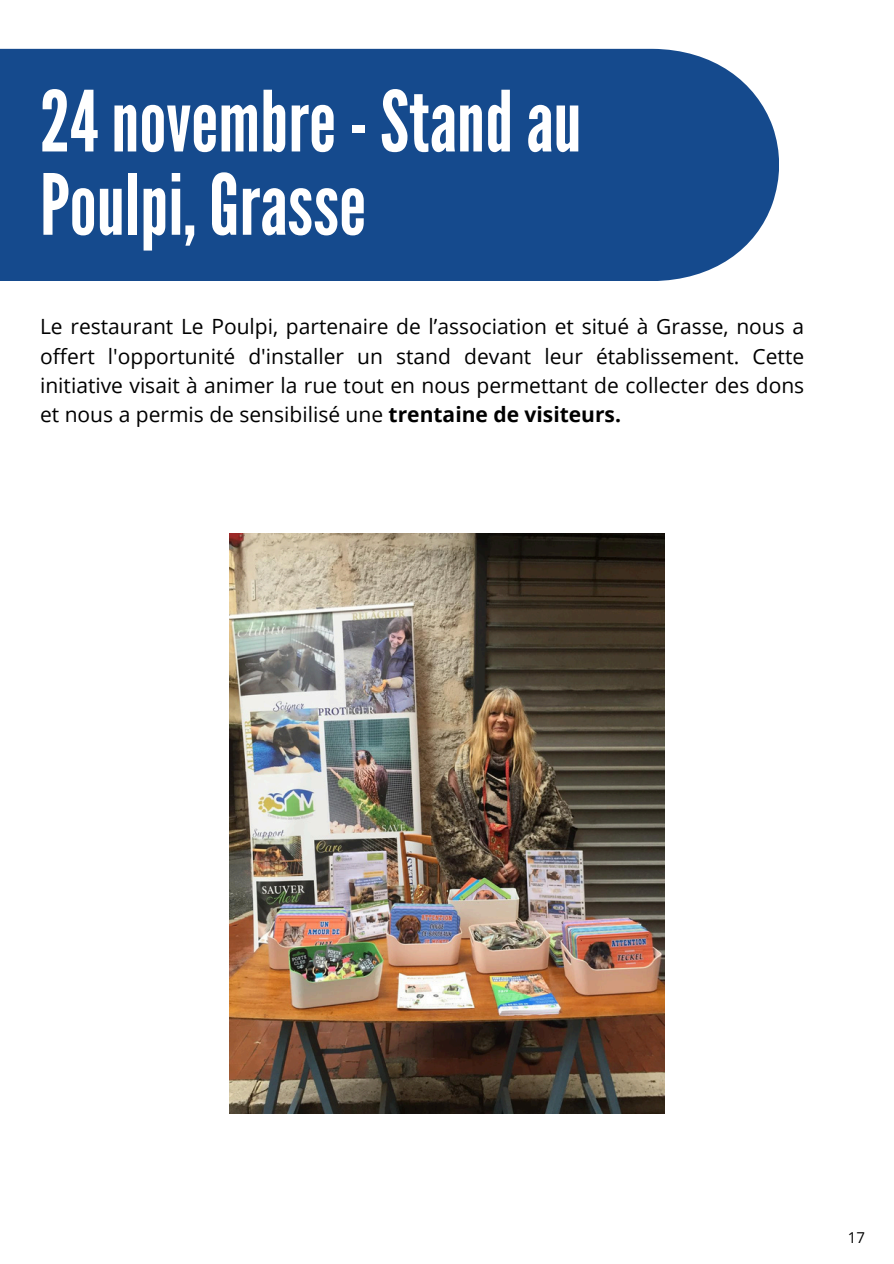
<style>
.page{position:relative;width:894px;height:1264px;background:#fff}
.page>*{position:absolute;margin:0;border:0;box-sizing:border-box;transform-origin:0 0}
.t1{font:84px/83.2px "League Gothic";color:#fff}
.t2{font:21px/29.2px "Open Sans";color:#000;text-align:justify}
.t3{font:15px "Open Sans";color:#000}
.s1{font-weight:700}
</style>
<div class="page">
<div style="left:0;top:49px;width:778px;height:232px;background:#154a8d"></div>
<img style="left:229px;top:534px;width:435px;height:579px">
<p class="t1" style="left:40px;top:82px;width:543px">24novembre-Standau<br>Poulpi,Grasse</p>
<h1 class="t2" style="left:40px;top:311px;width:765px">Le restaurant Le Poulpi, partenaire de l’association et situé à Grasse, nous a offert l'opportunité d'installer un stand devant leur établissement. Cette initiative visait à animer la rue tout en nous permettant de collecter des dons et nous a permis de sensibilisé une <span class="s1">trentaine de visiteurs.</span></h1>
<p class="t3" style="left:847px;top:1226px;width:19px">17</p>
</div>
